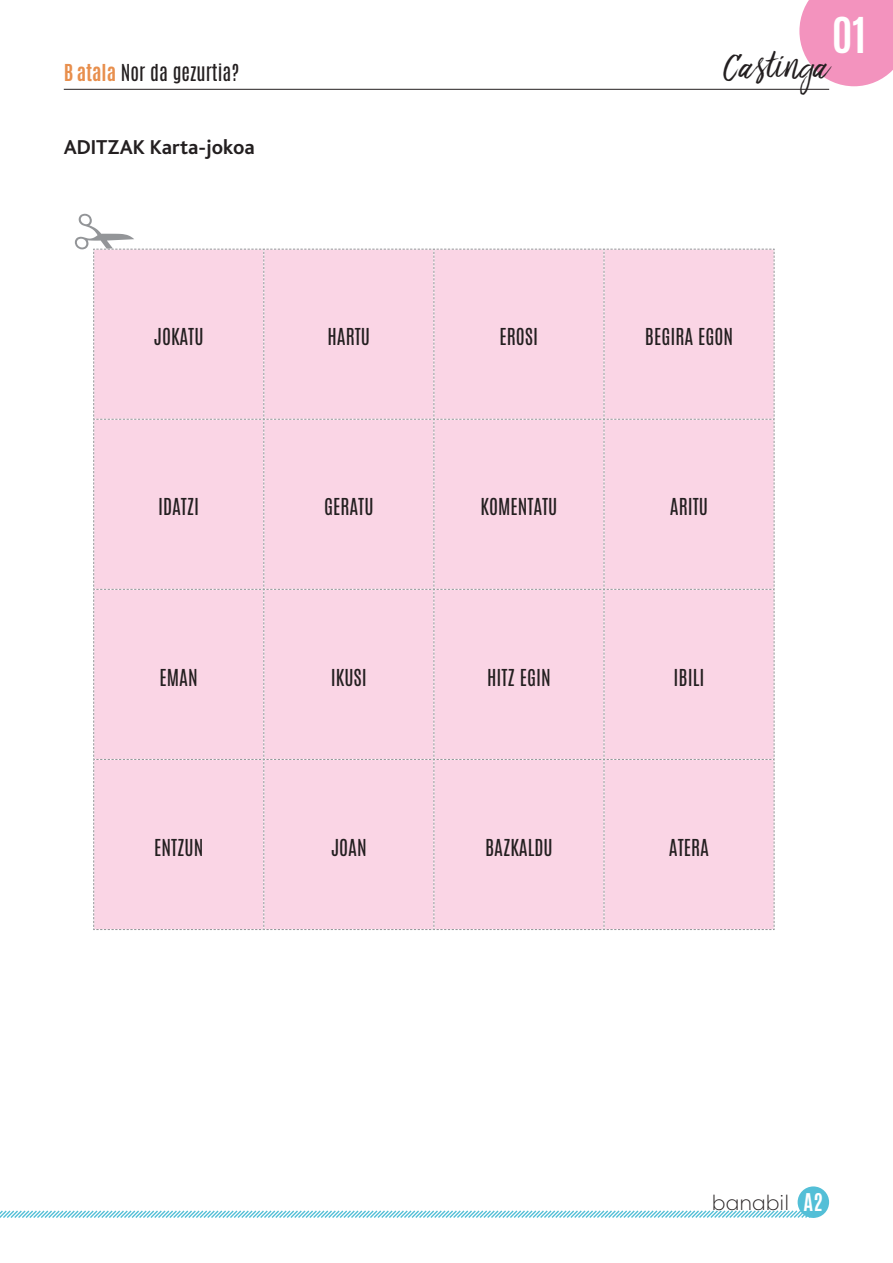
<style>
.page{position:relative;width:893px;height:1263px;background:#fff}
.page>*{position:absolute;margin:0;border:0;box-sizing:border-box;transform-origin:0 0}
.t1{font:700 41.25px "Antonio";color:#fff}
.t2{font:39px "Bringshoot";letter-spacing:.01em;color:#231f20}
.t3{font:300 21.15px "Filson Pro";color:#231f20}
.Enuntziatua_titu_mai{font:700 21px "Bliss";color:#231f20}
.Hitzak_solte_zutabe{font:19.5px "Antonio";color:#231f20}
.Goiburu_atalatitu{font:19.5px "Antonio";color:#231f20}
.s1{font-weight:700;color:#e88f4d}
.s2{font-family:"Antonio";font-weight:700;font-size:20.4px;color:#fff}
</style>
<div class="page">
<hr style="left:64px;top:89px;width:765px;height:1px;background:#231f20">
<svg style="left:799px;top:0;width:94px;height:86px"></svg>
<svg style="left:0;top:1209px;width:821px;height:9px"></svg>
<div style="left:798px;top:1186px;width:31px;height:32px;background:#53bfd7;border-radius:50%"></div>
<div style="left:93px;top:248px;width:682px;height:682px;background:#fad5e5"></div>
<p class="Goiburu_atalatitu" style="left:64px;top:58px;width:177px"><span class="s1">B atala</span> Nor da gezurtia?</p>
<p class="Enuntziatua_titu_mai" style="left:64px;top:136px;width:193px">ADITZAK Karta-jokoa</p>
<h1 class="t1" style="left:832px;top:4px;width:35px">01</h1>
<h2 class="t2" style="left:725px;top:44px;width:107px">Castinga</h2>
<p class="Hitzak_solte_zutabe" style="left:154px;top:323px;width:51px">JOKATU</p>
<p class="Hitzak_solte_zutabe" style="left:328px;top:323px;width:44px">HARTU</p>
<p class="Hitzak_solte_zutabe" style="left:500px;top:323px;width:40px">EROSI</p>
<p class="Hitzak_solte_zutabe" style="left:645px;top:323px;width:90px">BEGIRA EGON</p>
<p class="Hitzak_solte_zutabe" style="left:158px;top:493px;width:42px">IDATZI</p>
<p class="Hitzak_solte_zutabe" style="left:324px;top:493px;width:51px">GERATU</p>
<p class="Hitzak_solte_zutabe" style="left:481px;top:493px;width:78px">KOMENTATU</p>
<p class="Hitzak_solte_zutabe" style="left:670px;top:493px;width:40px">ARITU</p>
<p class="Hitzak_solte_zutabe" style="left:160px;top:663px;width:40px">EMAN</p>
<p class="Hitzak_solte_zutabe" style="left:331px;top:663px;width:38px">IKUSI</p>
<p class="Hitzak_solte_zutabe" style="left:487px;top:663px;width:65px">HITZ EGIN</p>
<p class="Hitzak_solte_zutabe" style="left:674px;top:663px;width:32px">IBILI</p>
<p class="Hitzak_solte_zutabe" style="left:154px;top:833px;width:51px">ENTZUN</p>
<p class="Hitzak_solte_zutabe" style="left:331px;top:833px;width:37px">JOAN</p>
<p class="Hitzak_solte_zutabe" style="left:485px;top:833px;width:69px">BAZKALDU</p>
<p class="Hitzak_solte_zutabe" style="left:669px;top:833px;width:42px">ATERA</p>
<p class="t3" style="left:712px;top:1189px;width:112px">banabil <span class="s2">A2</span></p>
</div>
